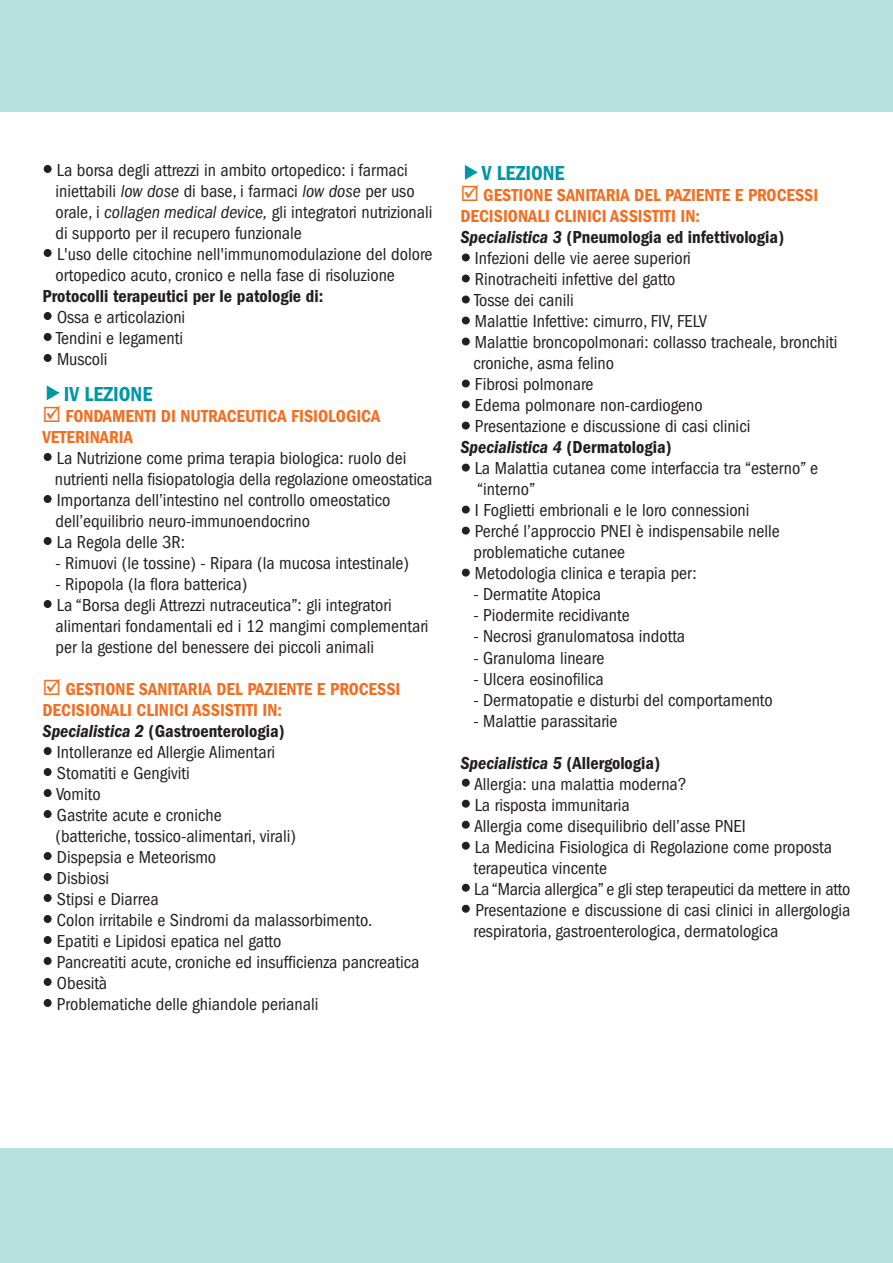
<style>
.page{position:relative;width:893px;height:1263px;background:#fff}
.page>*{position:absolute;margin:0;border:0;box-sizing:border-box;transform-origin:0 0}
.t1{font:600 condensed 21px "Franklin Gothic";color:#0097a4}
.t2{font:condensed 18px/21px "Franklin Gothic";color:#231f20}
.t3{font:600 condensed 18px/21px "Franklin Gothic";color:#f36e21}
.t4{font:600 condensed 18px "Franklin Gothic";color:#231f20}
.t5{font:italic 600 condensed 18px "Franklin Gothic";color:#231f20}
.s1{font-style:italic}
.s2{font-style:normal}
.s3{font-weight:600;font-style:italic}
.s4{font-weight:600}
</style>
<div class="page">
<div style="left:0;top:0;width:893px;height:111px;background:#b7e1dd"></div>
<div style="left:0;top:1148px;width:893px;height:115px;background:#b7e1dd"></div>
<p class="t2" style="left:55px;top:161px;width:379px">La borsa degli attrezzi in ambito ortopedico: i farmaci iniettabili <span class="s1">low dose</span> di base, i farmaci <span class="s1">low dose</span> per uso orale, i <span class="s1">collagen medical device,</span> gli integratori nutrizionali di supporto per il recupero funzionale<br>L'uso delle citochine nell'immunomodulazione del dolore ortopedico acuto, cronico e nella fase di risoluzione</p>
<p class="t4" style="left:43px;top:290px;width:282px">Protocolli terapeutici per le patologie di:</p>
<p class="t2" style="left:56px;top:308px;width:131px">Ossa e articolazioni<br>Tendini e legamenti<br>Muscoli</p>
<p class="t1" style="left:64px;top:387px;width:90px">IV LEZIONE</p>
<p class="t3" style="left:43px;top:407px;width:339px">☑ FONDAMENTI DI NUTRACEUTICA FISIOLOGICA<br>VETERINARIA</p>
<p class="t2" style="left:55px;top:449px;width:379px">La Nutrizione come prima terapia biologica: ruolo dei nutrienti nella fisiopatologia della regolazione omeostatica Importanza dell’intestino nel controllo omeostatico dell’equilibrio neuro-immunoendocrino<br>La Regola delle 3R:</p>
<p class="t2" style="left:56px;top:554px;width:355px">- Rimuovi (le tossine) - Ripara (la mucosa intestinale)</p>
<p class="t2" style="left:56px;top:575px;width:375px">- Ripopola (la flora batterica)<br>La “Borsa degli Attrezzi nutraceutica”: gli integratori alimentari fondamentali ed i 12 mangimi complementari per la gestione del benessere dei piccoli animali</p>
<p class="t3" style="left:43px;top:680px;width:359px">☑ GESTIONE SANITARIA DEL PAZIENTE E PROCESSI</p>
<p class="t3" style="left:43px;top:701px;width:241px">DECISIONALI CLINICI ASSISTITI IN:</p>
<p class="t4" style="left:43px;top:725px;width:244px"><span class="s1">Specialistica 2</span> (Gastroenterologia)</p>
<p class="t2" style="left:57px;top:743px;width:219px">Intolleranze ed Allergie Alimentari</p>
<p class="t2" style="left:57px;top:764px;width:134px">Stomatiti e Gengiviti</p>
<p class="t2" style="left:56px;top:785px;width:46px">Vomito</p>
<p class="t2" style="left:57px;top:806px;width:166px">Gastrite acute e croniche</p>
<p class="t2" style="left:56px;top:827px;width:242px">(batteriche, tossico-alimentari, virali)</p>
<p class="t2" style="left:57px;top:848px;width:161px">Dispepsia e Meteorismo</p>
<p class="t2" style="left:57px;top:869px;width:54px">Disbiosi</p>
<p class="t2" style="left:57px;top:890px;width:103px">Stipsi e Diarrea</p>
<p class="t2" style="left:57px;top:911px;width:317px">Colon irritabile e Sindromi da malassorbimento.</p>
<p class="t2" style="left:57px;top:932px;width:226px">Epatiti e Lipidosi epatica nel gatto</p>
<p class="t2" style="left:57px;top:953px;width:364px">Pancreatiti acute, croniche ed insufficienza pancreatica</p>
<p class="t2" style="left:57px;top:974px;width:52px">Obesità</p>
<p class="t2" style="left:57px;top:995px;width:263px">Problematiche delle ghiandole perianali</p>
<p class="t1" style="left:482px;top:166px;width:84px">V LEZIONE</p>
<p class="t3" style="left:460px;top:186px;width:359px">☑ GESTIONE SANITARIA DEL PAZIENTE E PROCESSI</p>
<p class="t3" style="left:460px;top:207px;width:241px">DECISIONALI CLINICI ASSISTITI IN:</p>
<p class="t4" style="left:460px;top:231px;width:325px"><span class="s1">Specialistica 3</span> (Pneumologia ed infettivologia)</p>
<p class="t2" style="left:475px;top:249px;width:218px">Infezioni delle vie aeree superiori</p>
<p class="t2" style="left:475px;top:270px;width:202px">Rinotracheiti infettive del gatto</p>
<p class="t2" style="left:474px;top:291px;width:101px">Tosse dei canili</p>
<p class="t2" style="left:475px;top:312px;width:234px">Malattie Infettive: cimurro, FIV, FELV</p>
<p class="t2" style="left:475px;top:333px;width:364px">Malattie broncopolmonari: collasso tracheale, bronchiti</p>
<p class="t2" style="left:473px;top:354px;width:142px">croniche, asma felino</p>
<p class="t2" style="left:475px;top:375px;width:120px">Fibrosi polmonare</p>
<p class="t2" style="left:475px;top:396px;width:229px">Edema polmonare non-cardiogeno</p>
<p class="t2" style="left:475px;top:417px;width:277px">Presentazione e discussione di casi clinici</p>
<p class="t5" style="left:460px;top:441px;width:213px">Specialistica 4 <span class="s2">(Dermatologia)</span></p>
<p class="t2" style="left:475px;top:459px;width:345px">La Malattia cutanea come interfaccia tra “esterno” e</p>
<p class="t2" style="left:477px;top:480px;width:60px">“interno”</p>
<p class="t2" style="left:475px;top:501px;width:276px">I Foglietti embrionali e le loro connessioni</p>
<p class="t2" style="left:475px;top:522px;width:306px">Perché l’approccio PNEI è indispensabile nelle</p>
<p class="t2" style="left:473px;top:543px;width:153px">problematiche cutanee</p>
<p class="t2" style="left:475px;top:564px;width:223px">Metodologia clinica e terapia per:</p>
<p class="t2" style="left:473px;top:585px;width:129px">- Dermatite Atopica</p>
<p class="t2" style="left:473px;top:606px;width:158px">- Piodermite recidivante</p>
<p class="t2" style="left:473px;top:627px;width:213px">- Necrosi granulomatosa indotta</p>
<p class="t2" style="left:473px;top:648px;width:133px">- Granuloma lineare</p>
<p class="t2" style="left:473px;top:669px;width:132px">- Ulcera eosinofilica</p>
<p class="t2" style="left:473px;top:690px;width:301px">- Dermatopatie e disturbi del comportamento</p>
<p class="t2" style="left:473px;top:711px;width:146px">- Malattie parassitarie</p>
<p class="t2" style="left:473px;top:753px;width:379px;text-indent:-13px"><span class="s3">Specialistica 5</span> <span class="s4">(Allergologia)<br></span>Allergia: una malattia moderna?<br>La risposta immunitaria<br>Allergia come disequilibrio dell’asse PNEI<br>La Medicina Fisiologica di Regolazione come proposta terapeutica vincente<br>La “Marcia allergica” e gli step terapeutici da mettere in atto Presentazione e discussione di casi clinici in allergologia respiratoria, gastroenterologica, dermatologica</p>
</div>
